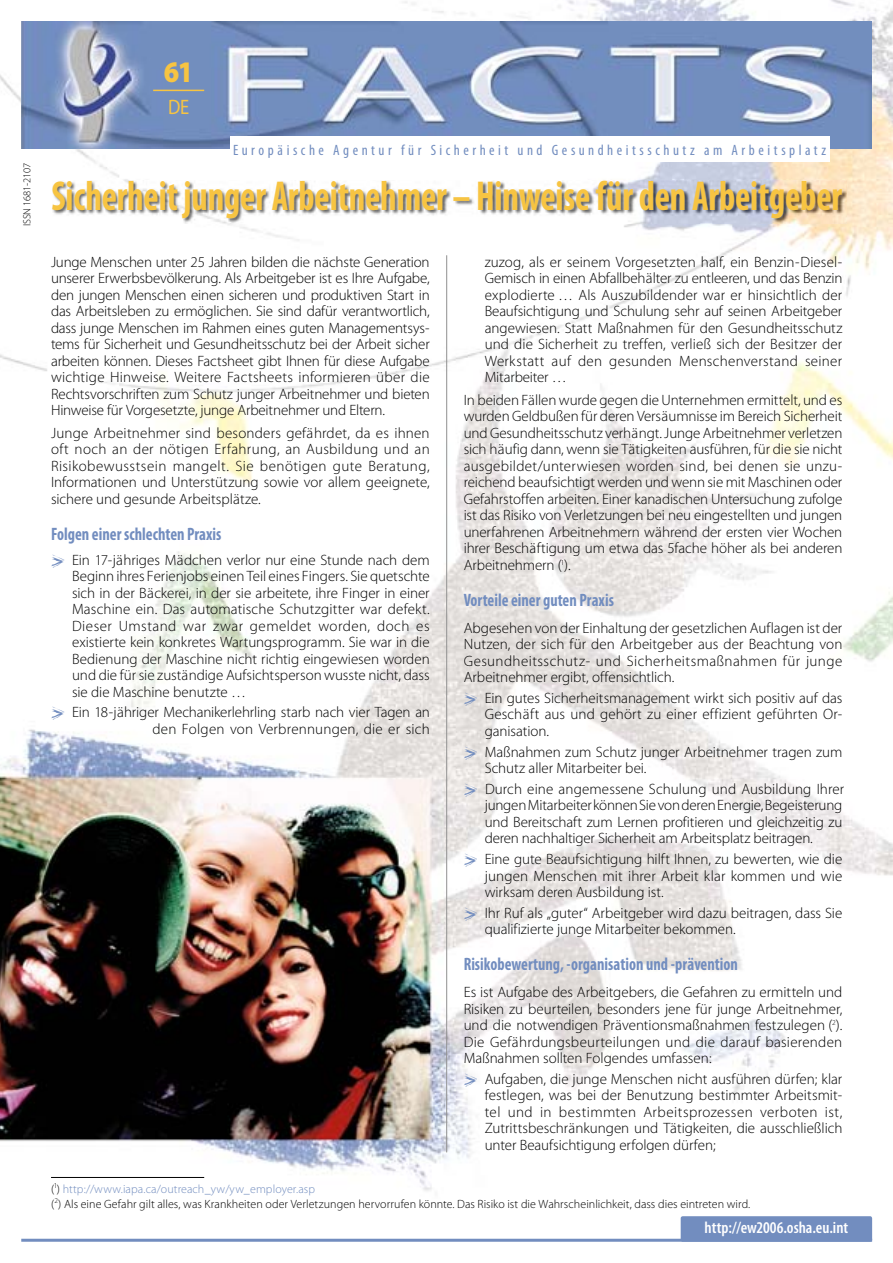
<style>
.page{position:relative;width:893px;height:1263px;background:#fff}
.page>*{position:absolute;margin:0;border:0;box-sizing:border-box;transform-origin:0 0}
.t1{font:700 condensed 42px "Myriad Pro";color:#f7c442;scale:.86 1}
.t2{font:900 30px "Myriad Pro";color:#f7c442;scale:.9 1}
.t3{font:21px "Myriad Pro";color:#f7c442;scale:.88 1}
.t4{font:700 condensed 18px "Myriad Pro";color:#728dbf;scale:.9 1}
.t5{font:600 condensed 16.5px "Myriad Pro";color:#fff}
.t6{font:300 15px/16.5px "Myriad Pro";letter-spacing:-.005em;color:#000;text-align:justify}
.t7{font:condensed 15px "Myriad Pro";letter-spacing:.235em;color:#728dbf}
.t8{font:300 12px/15px "Myriad Pro";letter-spacing:.005em;color:#000}
.t9{font:300 10.5px "Myriad Pro";letter-spacing:-.025em;color:#000}
.s1{color:#728dbf}
</style>
<div class="page">
<img style="left:0;top:0;width:892px;height:1242px">
<hr style="left:21px;top:1239px;width:851px;height:3px;background:#728dbf">
<img style="left:52px;top:180px;width:794px;height:44px">
<img style="left:21px;top:21px;width:850px;height:128px">
<div style="left:680px;top:1216px;width:192px;height:26px;background:#728dbf;border-radius:2px"></div>
<hr style="left:153px;top:90px;width:51px;height:1px;background:#f7c442">
<div style="left:230px;top:136px;width:599px;height:26px;background:#fff"></div>
<hr style="left:446px;top:255px;width:1px;height:897px;background:#909090">
<hr style="left:51px;top:1177px;width:153px;height:1px;background:#000">
<p class="t9" style="left:23px;top:226px;width:65px;rotate:-90deg">ISSN 1681-2107</p>
<h2 class="t2" style="left:164px;top:61px;width:34px">61</h2>
<h3 class="t3" style="left:168px;top:99px;width:26px">DE</h3>
<p class="t7" style="left:233px;top:144px;width:594px">Europäische Agentur für Sicherheit und Gesundheitsschutz am Arbeitsplatz</p>
<h1 class="t1" style="left:52px;top:180px;width:920px">Sicherheit junger Arbeitnehmer – Hinweise für den Arbeitgeber</h1>
<p class="t6" style="left:484px;top:255px;width:359px">zuzog, als er seinem Vorgesetzten half, ein Benzin-Diesel-Gemisch in einen Abfallbehälter zu entleeren, und das Benzin explodierte … Als Auszubildender war er hinsichtlich der Beaufsichtigung und Schulung sehr auf seinen Arbeitgeber angewiesen. Statt Maßnahmen für den Gesundheitsschutz und die Sicherheit zu treffen, verließ sich der Besitzer der Werkstatt auf den gesunden Menschenverstand seiner Mitarbeiter …</p>
<p class="t6" style="left:463px;top:393px;width:380px">In beiden Fällen wurde gegen die Unternehmen ermittelt, und es wurden Geldbußen für deren Versäumnisse im Bereich Sicherheit und Gesundheitsschutz verhängt. Junge Arbeitnehmer verletzen sich häufig dann, wenn sie Tätigkeiten ausführen, für die sie nicht ausgebildet/unterwiesen worden sind, bei denen sie unzu&shy;reichend beaufsichtigt werden und wenn sie mit Maschinen oder Gefahrstoffen arbeiten. Einer kanadischen Untersuchung zufolge ist das Risiko von Verletzungen bei neu eingestellten und jungen unerfahrenen Arbeitnehmern während der ersten vier Wochen ihrer Beschäftigung um etwa das 5fache höher als bei anderen Arbeitnehmern (<sup>1</sup>).</p>
<p class="t4" style="left:463px;top:593px;width:168px">Vorteile einer guten Praxis</p>
<p class="t6" style="left:463px;top:621px;width:380px">Abgesehen von der Einhaltung der gesetzlichen Auflagen ist der Nutzen, der sich für den Arbeitgeber aus der Beachtung von Gesundheitsschutz- und Sicherheitsmaßnahmen für junge Arbeitnehmer ergibt, offensichtlich.</p>
<p class="t6" style="left:484px;top:691px;width:359px;text-indent:-21px"><sub>&gt;</sub> Ein gutes Sicherheitsmanagement wirkt sich positiv auf das Geschäft aus und gehört zu einer effizient geführten Or&shy;ganisation.</p>
<p class="t6" style="left:484px;top:745px;width:359px;text-indent:-21px"><sub>&gt;</sub> Maßnahmen zum Schutz junger Arbeitnehmer tragen zum<br>Schutz aller Mitarbeiter bei.</p>
<p class="t6" style="left:484px;top:782px;width:361px;text-align:left;text-indent:-21px"><sub>&gt;</sub> Durch eine angemessene Schulung und Ausbildung Ihrer jungen Mitarbeiter können Sie von deren Energie, Begeisterung und Bereitschaft zum Lernen profitieren und gleichzeitig zu deren nachhaltiger Sicherheit am Arbeitsplatz beitragen.</p>
<p class="t6" style="left:484px;top:852px;width:359px;text-indent:-21px"><sub>&gt;</sub> Eine gute Beaufsichtigung hilft Ihnen, zu bewerten, wie die jungen Menschen mit ihrer Arbeit klar kommen und wie wirksam deren Ausbildung ist.</p>
<p class="t6" style="left:484px;top:906px;width:359px;text-indent:-21px"><sub>&gt;</sub> Ihr Ruf als „guter“ Arbeitgeber wird dazu beitragen, dass Sie qualifizierte junge Mitarbeiter bekommen.</p>
<p class="t4" style="left:463px;top:957px;width:306px">Risikobewertung, -organisation und -prävention</p>
<p class="t6" style="left:463px;top:985px;width:380px">Es ist Aufgabe des Arbeitgebers, die Gefahren zu ermitteln und Risiken zu beurteilen, besonders jene für junge Arbeitnehmer, und die notwendigen Präventionsmaßnahmen festzulegen (<sup>2</sup>).<br>Die Gefährdungsbeurteilungen und die darauf basierenden Maßnahmen sollten Folgendes umfassen:</p>
<p class="t6" style="left:484px;top:1072px;width:359px;text-indent:-21px"><sub>&gt;</sub> Aufgaben, die junge Menschen nicht ausführen dürfen; klar festlegen, was bei der Benutzung bestimmter Arbeitsmit&shy;tel und in bestimmten Arbeitsprozessen verboten ist, Zutrittsbeschränkungen und Tätigkeiten, die ausschließlich unter Beaufsichtigung erfolgen dürfen;</p>
<p class="t8" style="left:51px;top:1182px;width:700px">(<sup>1</sup>) <span class="s1">http://www.iapa.ca/outreach_yw/yw_employer.asp<br></span>(<sup>2</sup>) Als eine Gefahr gilt alles, was Krankheiten oder Verletzungen hervorrufen könnte. Das Risiko ist die Wahrscheinlichkeit, dass dies eintreten wird.</p>
<p class="t6" style="left:51px;top:255px;width:380px">Junge Menschen unter 25 Jahren bilden die nächste Generation unserer Erwerbsbevölkerung. Als Arbeitgeber ist es Ihre Aufgabe, den jungen Menschen einen sicheren und produktiven Start in das Arbeitsleben zu ermöglichen. Sie sind dafür verantwortlich, dass junge Menschen im Rahmen eines guten Managementsys&shy;tems für Sicherheit und Gesundheitsschutz bei der Arbeit sicher arbeiten können. Dieses Factsheet gibt Ihnen für diese Aufgabe wichtige Hinweise. Weitere Factsheets informieren über die Rechtsvorschriften zum Schutz junger Arbeitnehmer und bieten Hinweise für Vorgesetzte, junge Arbeitnehmer und Eltern.</p>
<p class="t6" style="left:51px;top:426px;width:380px">Junge Arbeitnehmer sind besonders gefährdet, da es ihnen oft noch an der nötigen Erfahrung, an Ausbildung und an Risikobewusstsein mangelt. Sie benötigen gute Beratung, Informationen und Unterstützung sowie vor allem geeignete, sichere und gesunde Arbeitsplätze.</p>
<p class="t4" style="left:51px;top:527px;width:191px">Folgen einer schlechten Praxis</p>
<p class="t6" style="left:72px;top:553px;width:359px;text-indent:-21px"><sub>&gt;</sub> Ein 17-jähriges Mädchen verlor nur eine Stunde nach dem Beginn ihres Ferienjobs einen Teil eines Fingers. Sie quetschte sich in der Bäckerei, in der sie arbeitete, ihre Finger in einer Maschine ein. Das automatische Schutzgitter war defekt.<br>Dieser Umstand war zwar gemeldet worden, doch es existierte kein konkretes Wartungsprogramm. Sie war in die Bedienung der Maschine nicht richtig eingewiesen worden und die für sie zuständige Aufsichtsperson wusste nicht, dass sie die Maschine benutzte …</p>
<p class="t6" style="left:51px;top:705px;width:380px;text-align:right"><sub>&gt;</sub> Ein 18-jähriger Mechanikerlehrling starb nach vier Tagen an den Folgen von Verbrennungen, die er sich</p>
<p class="t5" style="left:704px;top:1222px;width:145px">http://ew2006.osha.eu.int</p>
</div>
